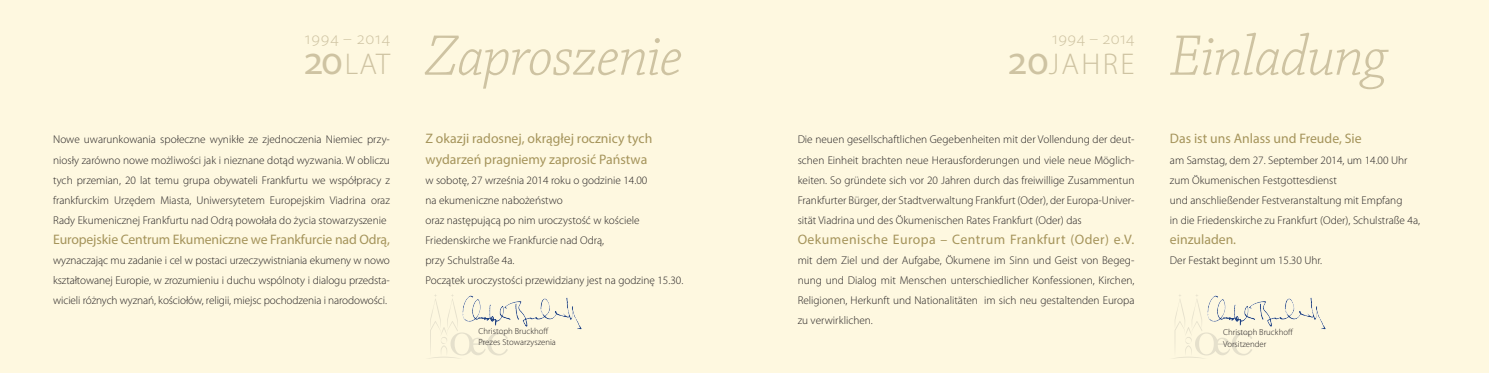
<style>
.page{position:relative;width:1489px;height:373px;background:#fff}
.page>*{position:absolute;margin:0;border:0;box-sizing:border-box;transform-origin:0 0}
.t1{font:italic 300 60px "Chaparral Pro";letter-spacing:-.015em;color:#cec3a2}
.t2{font:300 30px "Myriad Pro";letter-spacing:.08em;color:#cec3a2}
.t3{font:300 17.5px "Myriad Pro";letter-spacing:.03em;color:#cec3a2}
.t4{font:13.75px/20px "Myriad Pro";color:#a5945b}
.t5{font:13.75px "Myriad Pro";letter-spacing:.03em;color:#a5945b}
.t6{font:300 11.25px/20px "Myriad Pro";color:#231f20;text-align:justify}
.t7{font:300 8.75px/11.2px "Myriad Pro";color:#231f20}
.s1{font-weight:400;font-size:41.25px}
</style>
<div class="page">
<div style="left:0;top:0;width:744px;height:372px;background:#fef8e0"></div>
<div style="left:744px;top:0;width:744px;height:372px;background:#fef8e0"></div>
<svg style="left:430px;top:294px;width:78px;height:64px"></svg>
<svg style="left:1174px;top:295px;width:78px;height:63px"></svg>
<img style="left:461px;top:294px;width:121px;height:40px">
<img style="left:1205px;top:295px;width:121px;height:39px">
<h3 class="t3" style="left:305px;top:28px;width:86px">1994 – 2014</h3>
<h2 class="t2" style="left:304px;top:46px;width:87px"><span class="s1">20</span>LAT</h2>
<p class="t6" style="left:53px;top:129px;width:338px">Nowe uwarunkowania społeczne wynikłe ze zjednoczenia Niemiec przy&shy;niosły zarówno nowe możliwości jak i nieznane dotąd wyzwania. W obliczu tych przemian, 20 lat temu grupa obywateli Frankfurtu we współpracy z frankfurckim Urzędem Miasta, Uniwersytetem Europejskim Viadrina oraz Rady Ekumenicznej Frankfurtu nad Odrą powołała do życia stowarzyszenie</p>
<p class="t4" style="left:53px;top:228px;width:338px">Europejskie Centrum Ekumeniczne we Frankfurcie nad Odrą,</p>
<p class="t6" style="left:53px;top:249px;width:338px">wyznaczając mu zadanie i cel w postaci urzeczywistniania ekumeny w nowo kształtowanej Europie, w zrozumieniu i duchu wspólnoty i dialogu przedsta&shy;wicieli różnych wyznań, kościołów, religii, miejsc pochodzenia i narodowości.</p>
<h1 class="t1" style="left:425px;top:23px;width:259px">Zaproszenie</h1>
<h1 class="t1" style="left:1169px;top:23px;width:218px">Einladung</h1>
<h3 class="t3" style="left:1052px;top:28px;width:84px">1994 – 2014</h3>
<h2 class="t2" style="left:1008px;top:46px;width:127px"><span class="s1">20</span>JAHRE</h2>
<p class="t4" style="left:425px;top:128px;width:228px">Z okazji radosnej, okrągłej rocznicy tych wydarzeń pragniemy zaprosić Państwa</p>
<p class="t6" style="left:425px;top:169px;width:259px;text-align:left">w sobotę, 27 września 2014 roku o godzinie 14.00<br>na ekumeniczne nabożeństwo<br>oraz następującą po nim uroczystość w kościele Friedenskirche we Frankfurcie nad Odrą,<br>przy Schulstraße 4a.<br>Początek uroczystości przewidziany jest na godzinę 15.30.</p>
<p class="t7" style="left:478px;top:324px;width:79px">Christoph Bruckhoff<br>Prezes Stowarzyszenia</p>
<p class="t6" style="left:797px;top:129px;width:338px">Die neuen gesellschaftlichen Gegebenheiten mit der Vollendung der deut&shy;schen Einheit brachten neue Herausforderungen und viele neue Möglich&shy;keiten. So gründete sich vor 20 Jahren durch das freiwillige Zusammentun Frankfurter Bürger, der Stadtverwaltung Frankfurt (Oder), der Europa-Univer&shy;sität Viadrina und des Ökumenischen Rates Frankfurt (Oder) das</p>
<p class="t5" style="left:797px;top:230px;width:338px">Oekumenische Europa – Centrum Frankfurt (Oder) e.V.</p>
<p class="t6" style="left:797px;top:249px;width:338px">mit dem Ziel und der Aufgabe, Ökumene im Sinn und Geist von Begeg&shy;nung und Dialog mit Menschen unterschiedlicher Konfessionen, Kirchen, Religionen, Herkunft und Nationalitäten im sich neu gestaltenden Europa zu verwirklichen.</p>
<p class="t4" style="left:1169px;top:128px;width:193px">Das ist uns Anlass und Freude, Sie</p>
<p class="t6" style="left:1169px;top:149px;width:252px;text-align:left">am Samstag, dem 27. September 2014, um 14.00 Uhr zum Ökumenischen Festgottesdienst<br>und anschließender Festveranstaltung mit Empfang<br>in die Friedenskirche zu Frankfurt (Oder), Schulstraße 4a,</p>
<p class="t4" style="left:1169px;top:228px;width:68px">einzuladen.</p>
<p class="t6" style="left:1169px;top:249px;width:154px">Der Festakt beginnt um 15.30 Uhr.</p>
<p class="t7" style="left:1222px;top:326px;width:72px">Christoph Bruckhoff<br>Vorsitzender</p>
</div>
